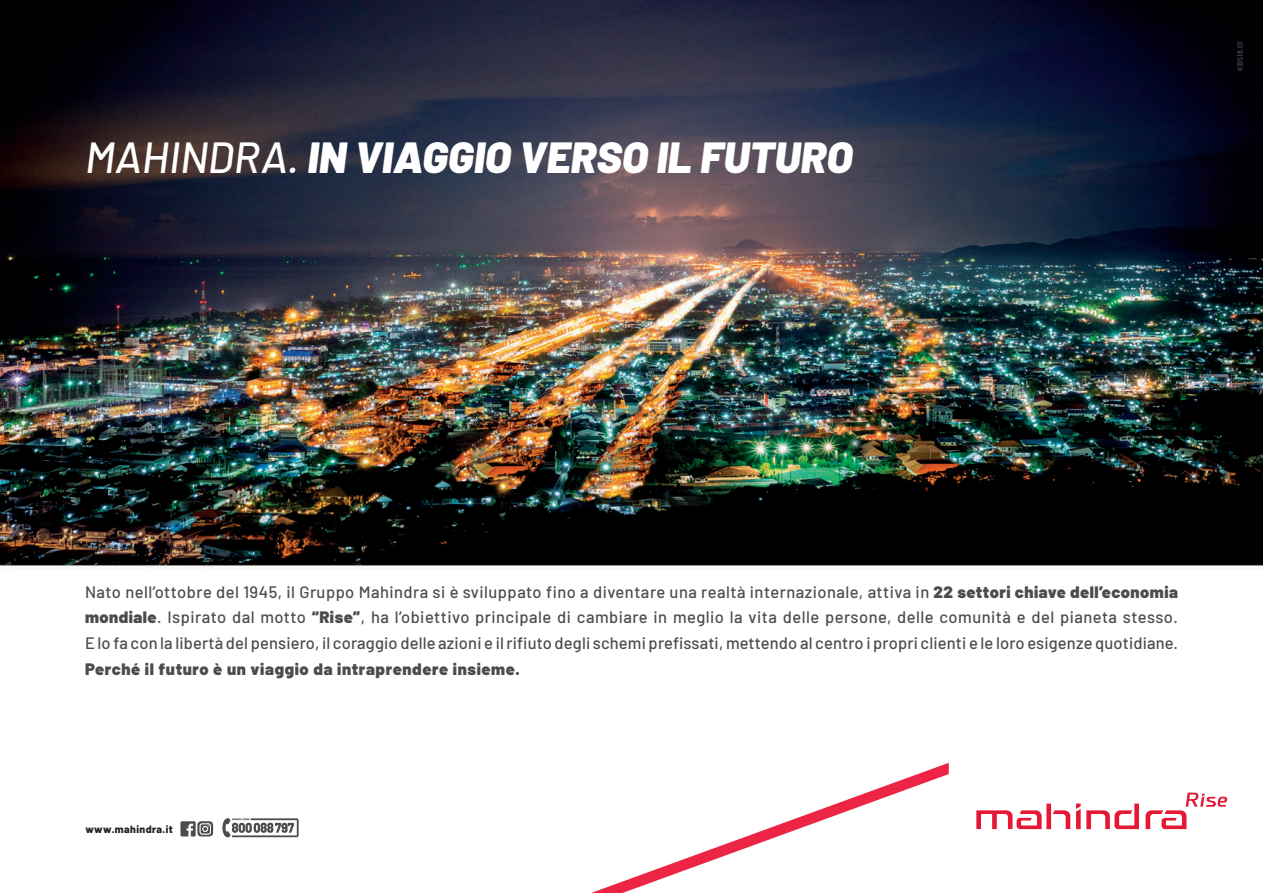
<style>
.page{position:relative;width:1263px;height:893px;background:#fff}
.page>*{position:absolute;margin:0;border:0;box-sizing:border-box;transform-origin:0 0}
.t1{font:italic 900 43.5px "Barlow";color:#fff}
.t2{font:500 16.5px/25.7px "Barlow";letter-spacing:.01em;color:#4b4c4d;text-align:justify}
.t3{font:900 16.5px "Barlow";letter-spacing:.04em;color:#4b4c4d}
.t4{font:800 10.5px "Barlow";letter-spacing:.04em;color:#231f20}
.t5{font:7.5px "Barlow";letter-spacing:.025em;color:#6c6d70}
.s1{font-weight:500}
.s2{font-weight:900}
</style>
<div class="page">
<img style="left:0;top:0;width:1263px;height:838px">
<svg style="left:180px;top:821px;width:33px;height:15px"></svg>
<svg style="left:222px;top:818px;width:77px;height:19px"></svg>
<svg style="left:591px;top:763px;width:31px;height:130px"></svg>
<svg style="left:622px;top:659px;width:641px;height:234px"></svg>
<svg style="left:976px;top:793px;width:251px;height:36px"></svg>
<h1 class="t1" style="left:85px;top:125px;width:769px"><span class="s1">MAHINDRA.</span> IN VIAGGIO VERSO IL FUTURO</h1>
<p class="t5" style="left:1235px;top:71px;width:31px;rotate:-90deg">KB518.01</p>
<p class="t2" style="left:85px;top:578px;width:1094px">Nato nell’ottobre del 1945, il Gruppo Mahindra si è sviluppato fino a diventare una realtà internazionale, attiva in <span class="s2">22 settori chiave dell’economia mondiale</span>. Ispirato dal motto <span class="s2">“Rise”</span>, ha l’obiettivo principale di cambiare in meglio la vita delle persone, delle comunità e del pianeta stesso.<br>E lo fa con la libertà del pensiero, il coraggio delle azioni e il rifiuto degli schemi prefissati, mettendo al centro i propri clienti e le loro esigenze quotidiane.</p>
<p class="t3" style="left:85px;top:656px;width:436px">Perché il futuro è un viaggio da intraprendere insieme.</p>
<p class="t4" style="left:85px;top:822px;width:89px">www.mahindra.it</p>
</div>
